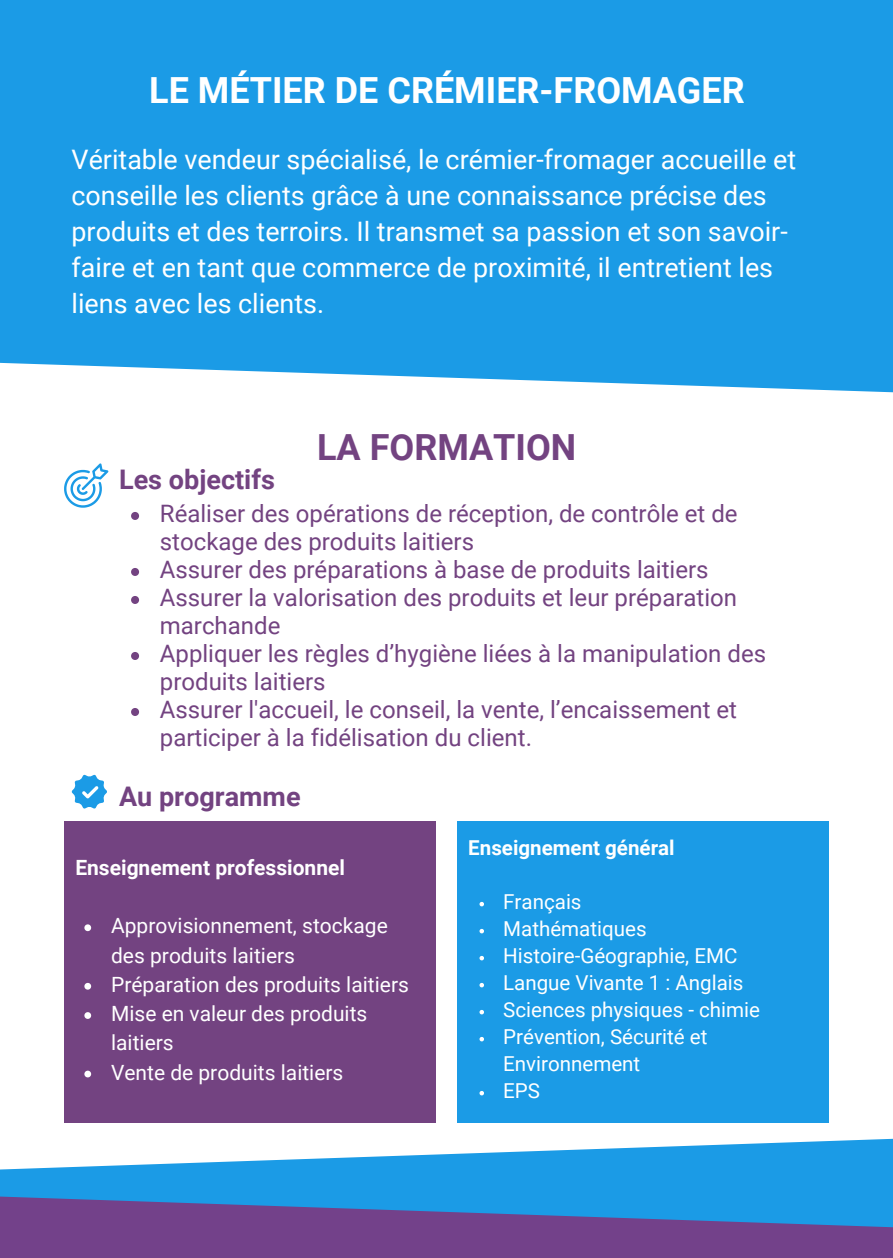
<style>
.page{position:relative;width:893px;height:1258px;background:#fff}
.page>*{position:absolute;margin:0;border:0;box-sizing:border-box;transform-origin:0 0}
.t1{font:700 36px "Roboto";color:#fff}
.t2{font:700 36px "Roboto";color:#734381}
.t3{font:27px/35.7px "Roboto";color:#fff}
.t4{font:700 27px "Roboto";color:#734381}
.t5{font:24px/27.9px "Roboto";color:#734381}
.t6{font:21px/29.4px "Roboto";color:#fff}
.t7{font:700 21px "Roboto";color:#fff}
.t8{font:20.7px/27px "Roboto";color:#fff}
.t9{font:700 20.7px "Roboto";color:#fff}
</style>
<div class="page">
<div style="left:0;top:1183px;width:892px;height:75px;background:#73418a"></div>
<svg style="left:0;top:1139px;width:892px;height:88px;fill:#1b9be6"></svg>
<div style="left:0;top:0;width:892px;height:392px;background:#1b9be6"></div>
<svg style="left:64px;top:463px;width:44px;height:45px"></svg>
<svg style="left:72px;top:775px;width:35px;height:33px"></svg>
<div style="left:64px;top:821px;width:372px;height:302px;background:#734381"></div>
<svg style="left:84px;top:924px;width:7px;height:7px"></svg>
<svg style="left:84px;top:983px;width:7px;height:6px"></svg>
<svg style="left:84px;top:1012px;width:7px;height:7px"></svg>
<svg style="left:84px;top:1070px;width:7px;height:7px"></svg>
<div style="left:457px;top:821px;width:371px;height:302px;background:#1b9be6"></div>
<svg style="left:479px;top:902px;width:5px;height:4px"></svg>
<svg style="left:479px;top:929px;width:5px;height:4px"></svg>
<svg style="left:479px;top:956px;width:5px;height:4px"></svg>
<svg style="left:479px;top:983px;width:5px;height:4px"></svg>
<svg style="left:479px;top:1010px;width:5px;height:4px"></svg>
<svg style="left:479px;top:1037px;width:5px;height:4px"></svg>
<svg style="left:479px;top:1091px;width:5px;height:4px"></svg>
<svg style="left:131px;top:512px;width:8px;height:8px"></svg>
<svg style="left:131px;top:568px;width:8px;height:8px"></svg>
<svg style="left:131px;top:596px;width:8px;height:8px"></svg>
<svg style="left:131px;top:652px;width:8px;height:8px"></svg>
<svg style="left:131px;top:708px;width:8px;height:8px"></svg>
<h1 class="t1" style="left:149px;top:65px;width:597px">LE MÉTIER DE CRÉMIER-FROMAGER</h1>
<p class="t3" style="left:72px;top:141px;width:726px">Véritable vendeur spécialisé, le crémier-fromager accueille et conseille les clients grâce à une connaissance précise des produits et des terroirs. Il transmet sa passion et son savoir&shy;faire et en tant que commerce de proximité, il entretient les liens avec les clients.</p>
<h1 class="t2" style="left:317px;top:421px;width:261px">LA FORMATION</h1>
<p class="t4" style="left:119px;top:460px;width:157px">Les objectifs</p>
<p class="t5" style="left:160px;top:498px;width:607px">Réaliser des opérations de réception, de contrôle et de stockage des produits laitiers<br>Assurer des préparations à base de produits laitiers Assurer la valorisation des produits et leur préparation marchande<br>Appliquer les règles d’hygiène liées à la manipulation des produits laitiers<br>Assurer l'accueil, le conseil, la vente, l’encaissement et participer à la fidélisation du client.</p>
<p class="t4" style="left:119px;top:777px;width:183px">Au programme</p>
<p class="t7" style="left:75px;top:853px;width:271px">Enseignement professionnel</p>
<p class="t6" style="left:111px;top:910px;width:299px">Approvisionnement, stockage des produits laitiers<br>Préparation des produits laitiers<br>Mise en valeur des produits laitiers<br>Vente de produits laitiers</p>
<p class="t9" style="left:468px;top:833px;width:208px">Enseignement général</p>
<p class="t8" style="left:503px;top:887px;width:258px">Français<br>Mathématiques<br>Histoire-Géographie, EMC<br>Langue Vivante 1 : Anglais<br>Sciences physiques - chimie<br>Prévention, Sécurité et<br>Environnement<br>EPS</p>
</div>
